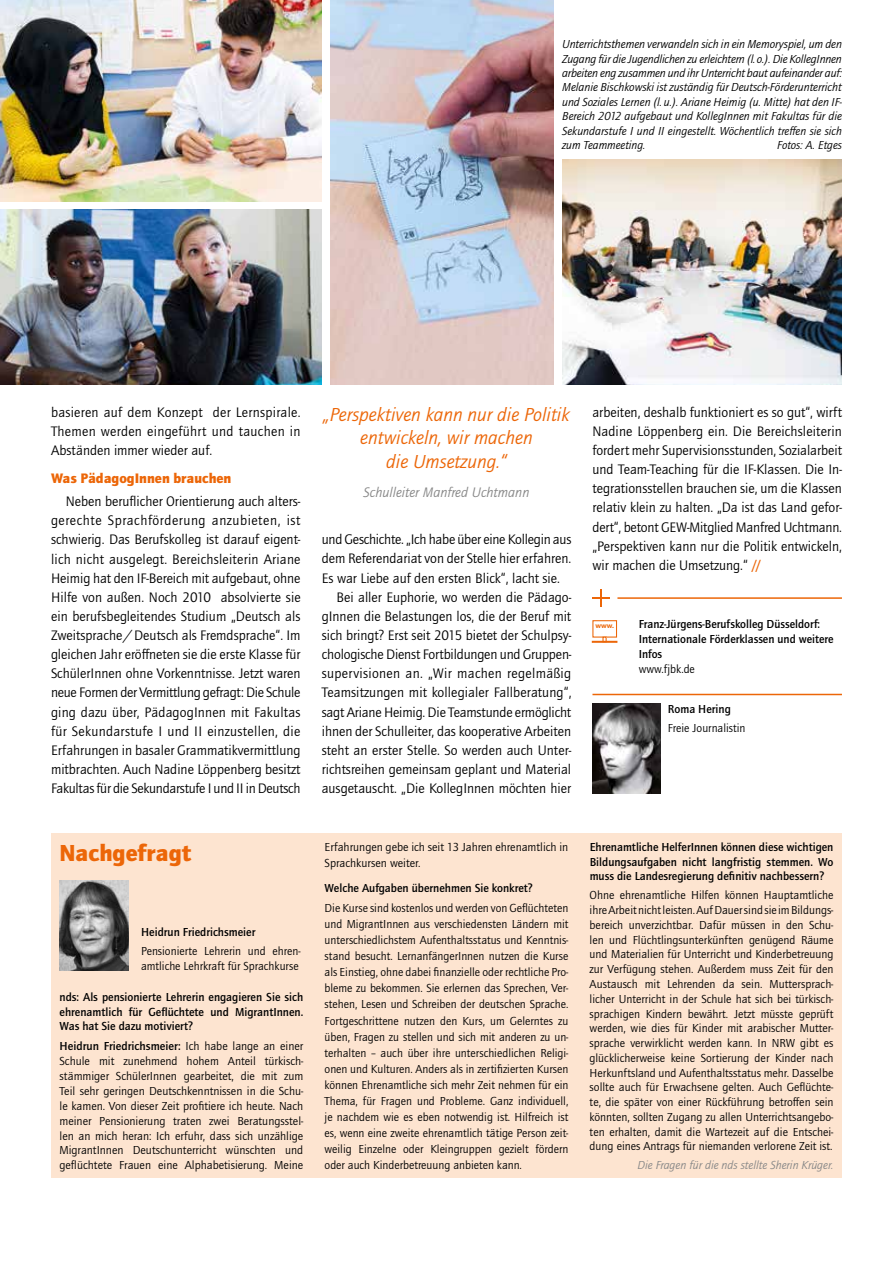
<style>
.page{position:relative;width:893px;height:1263px;background:#fff}
.page>*{position:absolute;margin:0;border:0;box-sizing:border-box;transform-origin:0 0}
.t1{font:900 24px "Quay Sans ITC Std";color:#ec6608}
.t2{font:italic 19.5px/23.4px "Quay Sans ITC Std";color:#ec6608;text-align:center}
.t3{font:14.25px/19px "Quay Sans ITC Std";color:#000;text-align:justify}
.t4{font:14.25px "Quay Sans ITC Std";letter-spacing:.025em;color:#000}
.t5{font:italic 14.25px "Quay Sans ITC Std";color:#878787}
.t6{font:900 14.25px "Quay Sans ITC Std";color:#ec6608}
.t7{font:12px/16px "Quay Sans ITC Std";color:#000;text-align:justify}
.t8{font:italic 12px/14.4px "Quay Sans ITC Std";color:#000;text-align:justify}
.t9{font:500 12px/15px "Quay Sans ITC Std";color:#000;text-align:justify}
.t10{font:italic 12px "Quay Sans ITC Std";color:#878787}
.t11{font:700 6.9px "Helvetica Neue";color:#ec6608}
.s1{font-family:"Calibri";color:#ec6608}
.s2{font-weight:500}
</style>
<div class="page">
<hr style="left:592px;top:694px;width:250px;height:1px;background:#ec6608">
<img style="left:592px;top:704px;width:68px;height:89px">
<div style="left:51px;top:833px;width:791px;height:345px;background:#fde4d0"></div>
<img style="left:60px;top:881px;width:68px;height:89px">
<div style="left:592px;top:620px;width:25px;height:18px;border:1px solid #ec6608"></div>
<svg style="left:592px;top:637px;width:25px;height:5px"></svg>
<hr style="left:617px;top:597px;width:225px;height:2px;background:#ec6608">
<svg style="left:592px;top:590px;width:17px;height:17px"></svg>
<img style="left:562px;top:159px;width:280px;height:226px">
<img style="left:0;top:0;width:322px;height:201px">
<img style="left:330px;top:0;width:224px;height:385px">
<img style="left:0;top:210px;width:322px;height:175px">
<hr style="left:892px;top:0;width:1px;height:504px;background:#e8f2e5">
<p class="t8" style="left:562px;top:37px;width:281px">Unterrichtsthemen verwandeln sich in ein Memoryspiel, um den Zugang für die Jugendlichen zu erleichtern (l.o.). Die KollegInnen arbeiten eng zusammen und ihr Unterricht baut aufeinander auf:<br>Melanie Bischkowski ist zuständig für Deutsch-Förderunterricht und Soziales Lernen (l. u.). Ariane Heimig (u. Mitte) hat den IF-Bereich 2012 aufgebaut und KollegInnen mit Fakultas für die Sekundarstufe I und II eingestellt. Wöchentlich treffen sie sich zum Teammeeting.</p>
<p class="t8" style="left:777px;top:138px;width:66px">Fotos: A. Etges</p>
<p class="t3" style="left:51px;top:403px;width:251px">basieren auf dem Konzept der Lernspirale.<br>Themen werden eingeführt und tauchen in Abständen immer wieder auf.</p>
<p class="t6" style="left:51px;top:469px;width:182px">Was PädagogInnen brauchen</p>
<p class="t3" style="left:51px;top:492px;width:251px;text-indent:15px">Neben beruflicher Orientierung auch alters&shy;gerechte Sprachförderung anzubieten, ist schwierig. Das Berufskolleg ist darauf eigent&shy;lich nicht ausgelegt. Bereichsleiterin Ariane Heimig hat den IF-Bereich mit aufgebaut, ohne Hilfe von außen. Noch 2010 absolvierte sie ein berufsbegleitendes Studium „Deutsch als Zweitsprache/Deutsch als Fremdsprache“. Im gleichen Jahr eröffneten sie die erste Klasse für SchülerInnen ohne Vorkenntnisse. Jetzt waren neue Formen der Vermittlung gefragt: Die Schule ging dazu über, PädagogInnen mit Fakultas für Sekundarstufe I und II einzustellen, die Erfahrungen in basaler Grammatikvermittlung mitbrachten. Auch Nadine Löppenberg besitzt Fakultas für die Sekundarstufe I und II in Deutsch</p>
<h2 class="t2" style="left:323px;top:403px;width:248px">„Perspektiven kann nur die Politik entwickeln, wir machen<br>die Umsetzung.“</h2>
<p class="t5" style="left:364px;top:484px;width:167px">Schulleiter Manfred Uchtmann</p>
<p class="t3" style="left:322px;top:530px;width:251px">und Geschichte. „Ich habe über eine Kollegin aus</p>
<p class="t3" style="left:322px;top:549px;width:251px">dem Referendariat von der Stelle hier erfahren.</p>
<p class="t3" style="left:322px;top:569px;width:240px">Es war Liebe auf den ersten Blick“, lacht sie.</p>
<p class="t3" style="left:337px;top:588px;width:236px">Bei aller Euphorie, wo werden die Pädago-</p>
<p class="t3" style="left:322px;top:607px;width:251px">gInnen die Belastungen los, die der Beruf mit</p>
<p class="t3" style="left:322px;top:626px;width:251px">sich bringt? Erst seit 2015 bietet der Schulpsy-</p>
<p class="t3" style="left:322px;top:645px;width:251px">chologische Dienst Fortbildungen und Gruppen-</p>
<p class="t4" style="left:322px;top:666px;width:251px">supervisionen an. „Wir machen regelmäßig</p>
<p class="t3" style="left:322px;top:683px;width:251px">Teamsitzungen mit kollegialer Fallberatung“,</p>
<p class="t3" style="left:322px;top:702px;width:251px">sagt Ariane Heimig. Die Teamstunde ermöglicht</p>
<p class="t3" style="left:322px;top:722px;width:251px">ihnen der Schulleiter, das kooperative Arbeiten</p>
<p class="t3" style="left:322px;top:741px;width:251px">steht an erster Stelle. So werden auch Unter-</p>
<p class="t3" style="left:322px;top:760px;width:251px">richtsreihen gemeinsam geplant und Material</p>
<p class="t3" style="left:322px;top:779px;width:251px">ausgetauscht. „Die KollegInnen möchten hier</p>
<p class="t3" style="left:592px;top:403px;width:251px">arbeiten, deshalb funktioniert es so gut“, wirft Nadine Löppenberg ein. Die Bereichsleiterin fordert mehr Supervisionsstunden, Sozialarbeit und Team-Teaching für die IF-Klassen. Die In&shy;tegrationsstellen brauchen sie, um die Klassen relativ klein zu halten. „Da ist das Land gefor&shy;dert“, betont GEW-Mitglied Manfred Uchtmann. „Perspektiven kann nur die Politik entwickeln, wir machen die Umsetzung.“ <span class="s1">//</span></p>
<p class="t11" style="left:596px;top:620px;width:20px">www.</p>
<p class="t9" style="left:639px;top:617px;width:196px;text-align:left">Franz-Jürgens-Berufskolleg Düsseldorf:<br>Internationale Förderklassen und weitere<br>Infos</p>
<p class="t7" style="left:639px;top:662px;width:58px">www.fjbk.de</p>
<p class="t9" style="left:668px;top:701px;width:64px">Roma Hering</p>
<p class="t7" style="left:668px;top:720px;width:79px">Freie Journalistin</p>
<h1 class="t1" style="left:60px;top:839px;width:133px">Nachgefragt</h1>
<p class="t9" style="left:141px;top:925px;width:116px">Heidrun Friedrichsmeier</p>
<p class="t7" style="left:141px;top:944px;width:161px;line-height:15px">Pensionierte Lehrerin und ehren&shy;amtliche Lehrkraft für Sprachkurse</p>
<p class="t9" style="left:60px;top:989px;width:245px">nds: Als pensionierte Lehrerin engagieren Sie sich ehrenamtlich für Geflüchtete und MigrantInnen.<br>Was hat Sie dazu motiviert?</p>
<p class="t7" style="left:60px;top:1038px;width:245px;line-height:15px"><span class="s2">Heidrun Friedrichsmeier:</span> Ich habe lange an einer Schule mit zunehmend hohem Anteil türkisch&shy;stämmiger SchülerInnen gearbeitet, die mit zum Teil sehr geringen Deutschkenntnissen in die Schu&shy;le kamen. Von dieser Zeit profitiere ich heute. Nach meiner Pensionierung traten zwei Beratungsstel&shy;len an mich heran: Ich erfuhr, dass sich unzählige MigrantInnen Deutschunterricht wünschten und geflüchtete Frauen eine Alphabetisierung. Meine</p>
<p class="t7" style="left:325px;top:839px;width:245px">Erfahrungen gebe ich seit 13 Jahren ehrenamtlich in<br>Sprachkursen weiter.</p>
<p class="t9" style="left:325px;top:880px;width:210px">Welche Aufgaben übernehmen Sie konkret?</p>
<p class="t7" style="left:325px;top:900px;width:245px">Die Kurse sind kostenlos und werden von Geflüchteten und MigrantInnen aus verschiedensten Ländern mit unterschiedlichstem Aufenthaltsstatus und Kenntnis&shy;stand besucht. LernanfängerInnen nutzen die Kurse als Einstieg, ohne dabei finanzielle oder rechtliche Pro&shy;bleme zu bekommen. Sie erlernen das Sprechen, Ver&shy;stehen, Lesen und Schreiben der deutschen Sprache.<br>Fortgeschrittene nutzen den Kurs, um Gelerntes zu üben, Fragen zu stellen und sich mit anderen zu un&shy;terhalten – auch über ihre unterschiedlichen Religi&shy;onen und Kulturen. Anders als in zertifizierten Kursen können Ehrenamtliche sich mehr Zeit nehmen für ein Thema, für Fragen und Probleme. Ganz individuell, je nachdem wie es eben notwendig ist. Hilfreich ist es, wenn eine zweite ehrenamtlich tätige Person zeit&shy;weilig Einzelne oder Kleingruppen gezielt fördern oder auch Kinderbetreuung anbieten kann.</p>
<p class="t9" style="left:590px;top:840px;width:245px">Ehrenamtliche HelferInnen können diese wichtigen Bildungsaufgaben nicht langfristig stemmen. Wo muss die Landesregierung definitiv nachbessern?</p>
<p class="t7" style="left:590px;top:888px;width:245px;line-height:14.7px">Ohne ehrenamtliche Hilfen können Hauptamtliche ihre Arbeit nicht leisten. Auf Dauer sind sie im Bildungs&shy;bereich unverzichtbar. Dafür müssen in den Schu&shy;len und Flüchtlingsunterkünften genügend Räume und Materialien für Unterricht und Kinderbetreuung zur Verfügung stehen. Außerdem muss Zeit für den Austausch mit Lehrenden da sein. Muttersprach&shy;licher Unterricht in der Schule hat sich bei türkisch&shy;sprachigen Kindern bewährt. Jetzt müsste geprüft werden, wie dies für Kinder mit arabischer Mutter&shy;sprache verwirklicht werden kann. In NRW gibt es glücklicherweise keine Sortierung der Kinder nach Herkunftsland und Aufenthaltsstatus mehr. Dasselbe sollte auch für Erwachsene gelten. Auch Geflüchte&shy;te, die später von einer Rückführung betroffen sein könnten, sollten Zugang zu allen Unterrichtsangebo&shy;ten erhalten, damit die Wartezeit auf die Entschei&shy;dung eines Antrags für niemanden verlorene Zeit ist.</p>
<p class="t10" style="left:637px;top:1159px;width:198px">Die Fragen für die nds stellte Sherin Krüger.</p>
</div>
